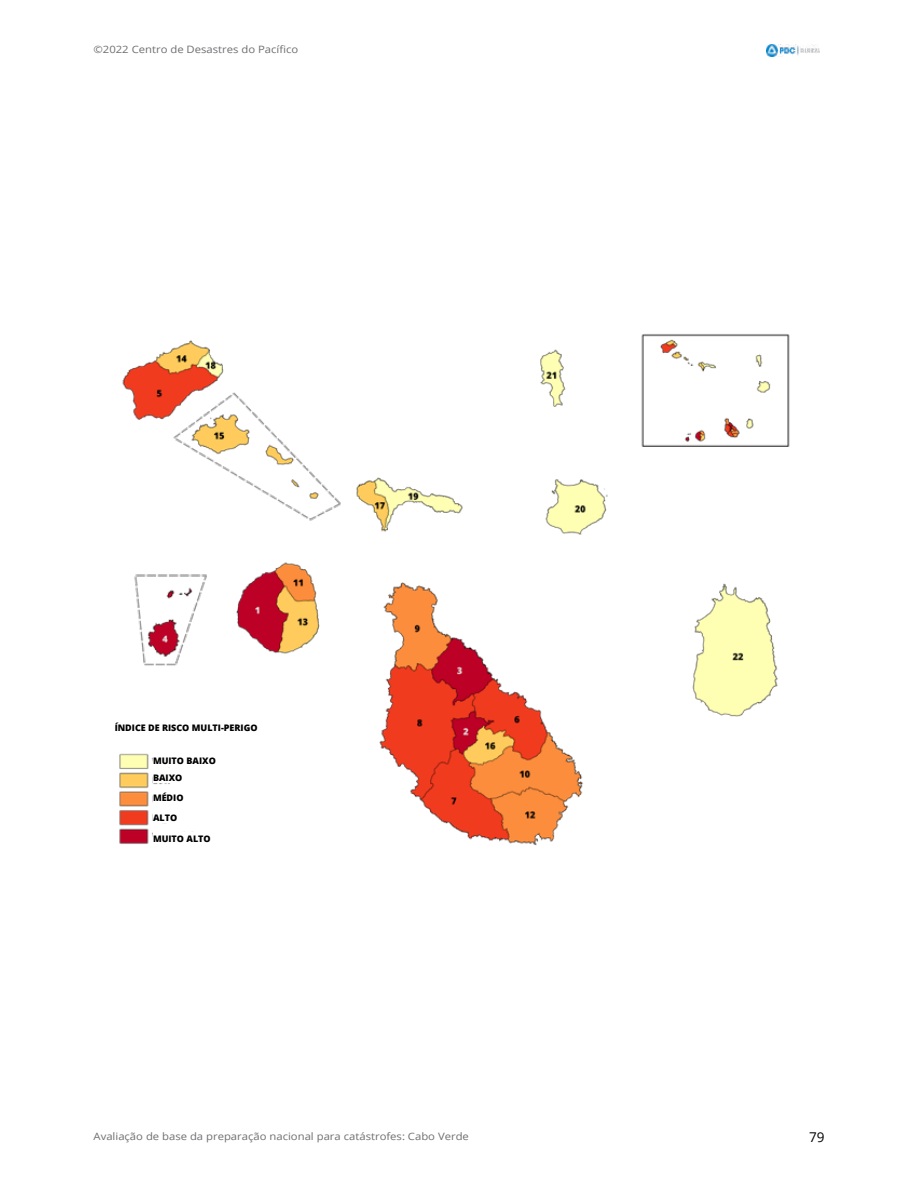
<style>
.page{position:relative;width:918px;height:1188px;background:#fff}
.page>*{position:absolute;margin:0;border:0;box-sizing:border-box;transform-origin:0 0}
.t1{font:13.5px "Open Sans";color:#000}
.t2{font:10.2px "Open Sans";color:#6e6f71;scale:1.11 1}
.t3{font:800 9px "Open Sans";color:#000}
</style>
<div class="page">
<img style="left:766px;top:44px;width:54px;height:12px">
<img style="left:119px;top:334px;width:671px;height:512px">
<div style="left:153px;top:755px;width:106px;height:12px;background:#fff"></div>
<div style="left:115px;top:705px;width:263px;height:46px;background:#fff"></div>
<div style="left:153px;top:771px;width:106px;height:12px;background:#fff"></div>
<div style="left:153px;top:791px;width:106px;height:12px;background:#fff"></div>
<div style="left:153px;top:811px;width:106px;height:12px;background:#fff"></div>
<div style="left:153px;top:832px;width:106px;height:12px;background:#fff"></div>
<p class="t2" style="left:94px;top:42px;width:186px">©2022 Centro de Desastres do Pacífico</p>
<p class="t3" style="left:115px;top:721px;width:144px">ÍNDICE DE RISCO MULTI-PERIGO</p>
<p class="t3" style="left:153px;top:754px;width:64px">MUITO BAIXO</p>
<p class="t3" style="left:153px;top:771px;width:31px">BAIXO</p>
<p class="t3" style="left:153px;top:791px;width:32px">MÉDIO</p>
<p class="t3" style="left:153px;top:811px;width:26px">ALTO</p>
<p class="t3" style="left:153px;top:831px;width:59px">MUITO ALTO</p>
<p class="t2" style="left:94px;top:1130px;width:340px">Avaliação de base da preparação nacional para catástrofes: Cabo Verde</p>
<h1 class="t1" style="left:809px;top:1128px;width:17px">79</h1>
</div>
